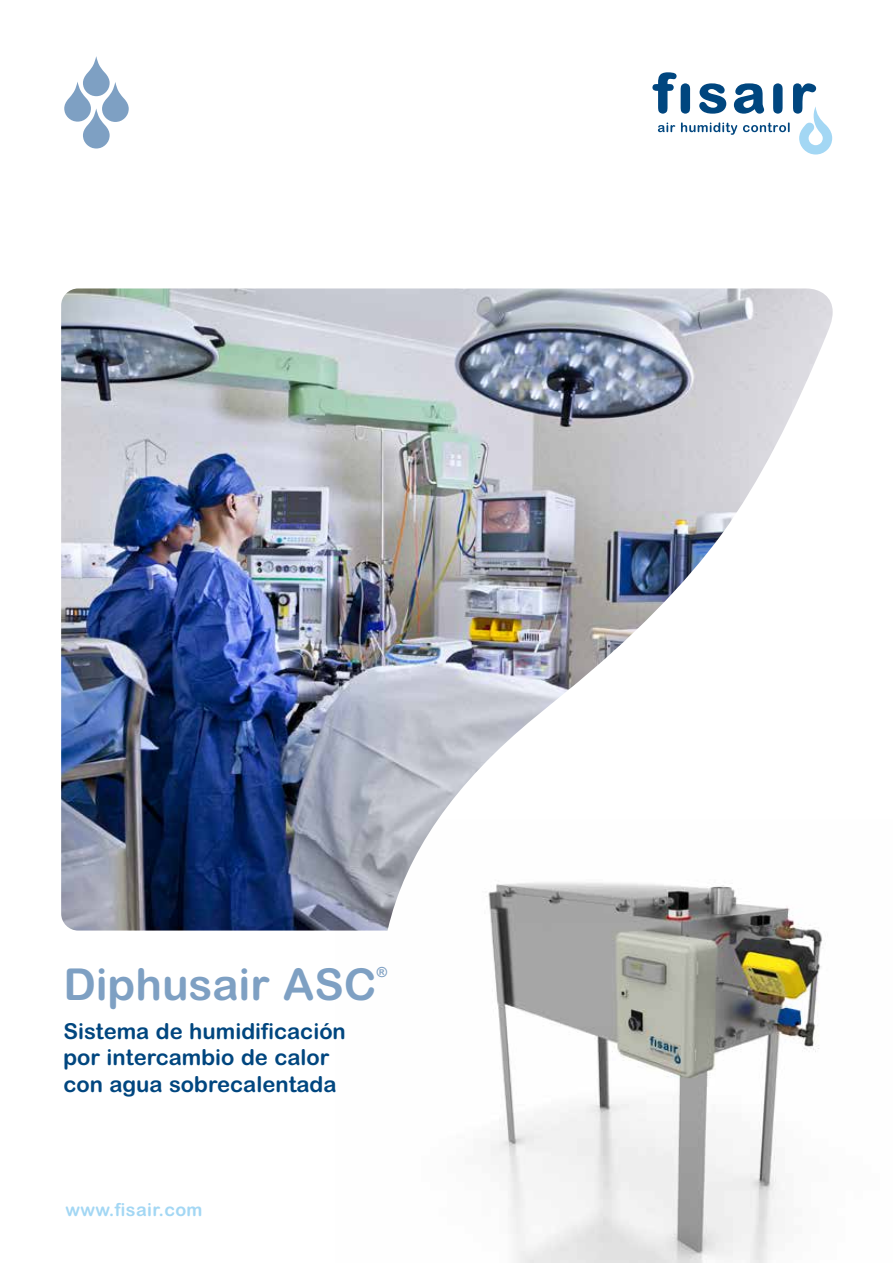
<style>
.page{position:relative;width:893px;height:1263px;background:#fff}
.page>*{position:absolute;margin:0;border:0;box-sizing:border-box;transform-origin:0 0}
.t1{font:700 44.1px "Arial Rounded MT";color:#7ea0c3}
.t2{font:700 22.05px/26.7px "Arial Rounded MT";color:#00467f}
.t3{font:700 18px "Arial Rounded MT";letter-spacing:.02em;color:#a3d7f4}
.t4{font:700 13.95px "Arial Rounded MT";color:#7ea0c3}
</style>
<div class="page">
<img style="left:335px;top:930px;width:488px;height:333px">
<img style="left:61px;top:288px;width:772px;height:642px">
<svg style="left:652px;top:72px;width:180px;height:82px"></svg>
<svg style="left:64px;top:56px;width:65px;height:93px"></svg>
<p class="t4" style="left:377px;top:964px;width:12px">®</p>
<h1 class="t1" style="left:63px;top:958px;width:315px">Diphusair ASC</h1>
<p class="t2" style="left:63px;top:1017px;width:284px">Sistema de humidificación por intercambio de calor con agua sobrecalentada</p>
<p class="t3" style="left:65px;top:1199px;width:139px">www.fisair.com</p>
</div>
